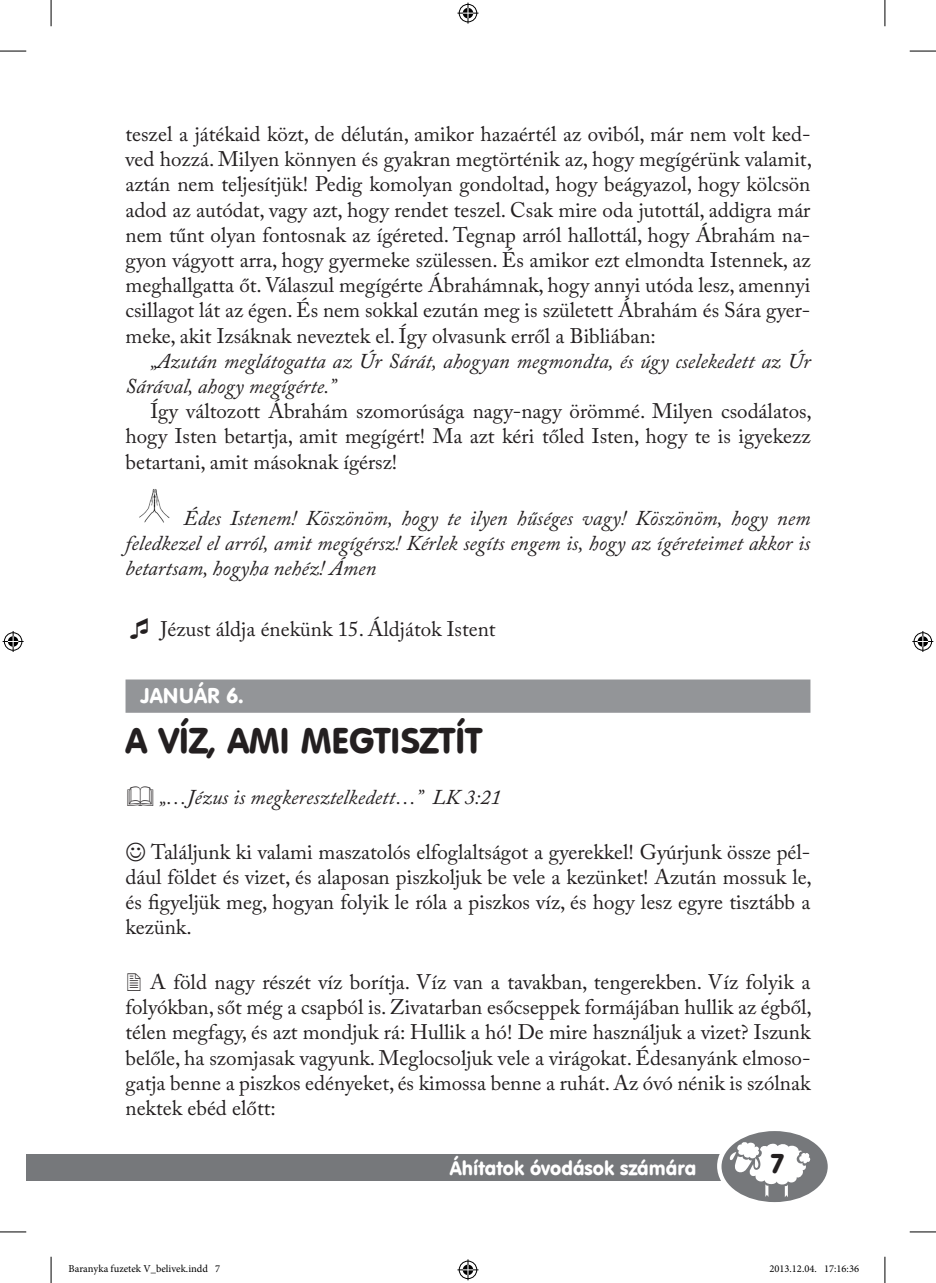
<style>
.page{position:relative;width:936px;height:1283px;background:#fff}
.page>*{position:absolute;margin:0;border:0;box-sizing:border-box;transform-origin:0 0}
.t1{font:35px "Hu Vagou Hu";color:#231f20}
.t2{font:26.6px "Hu Vagou Hu";color:#231f20}
.t3{font:21px/25.2px "Adobe Caslon Pro";color:#231f20;text-align:justify}
.t4{font:italic 21px/25.2px "Adobe Caslon Pro";color:#231f20}
.t5{font:21px "Hu Vagou Hu";color:#fff}
.t6{font:19.25px "Hu Vagou Hu";color:#fff}
.t7{font:10.5px "Minion Pro";color:#000}
</style>
<div class="page">
<div style="left:26px;top:1154px;width:789px;height:27px;background:#76787b"></div>
<div style="left:717px;top:1125px;width:115px;height:82px;background:#fff;border-radius:50%"></div>
<svg style="left:721px;top:1131px;width:106px;height:71px"></svg>
<div style="left:125px;top:679px;width:685px;height:34px;background:#939598"></div>
<img style="left:139px;top:489px;width:31px;height:34px">
<svg style="left:0;top:51px;width:26px;height:1px"></svg>
<svg style="left:909px;top:51px;width:26px;height:1px"></svg>
<svg style="left:0;top:1231px;width:26px;height:1px"></svg>
<svg style="left:909px;top:1231px;width:26px;height:1px"></svg>
<svg style="left:51px;top:0;width:1px;height:26px"></svg>
<svg style="left:51px;top:1256px;width:1px;height:27px"></svg>
<svg style="left:884px;top:0;width:1px;height:26px"></svg>
<svg style="left:884px;top:1256px;width:1px;height:27px"></svg>
<svg style="left:457px;top:3px;width:21px;height:21px"></svg>
<svg style="left:457px;top:1259px;width:21px;height:21px"></svg>
<svg style="left:3px;top:631px;width:21px;height:21px"></svg>
<svg style="left:912px;top:631px;width:21px;height:21px"></svg>
<p class="t3" style="left:125px;top:121px;width:688px">teszel a játékaid közt, de délután, amikor hazaértél az oviból, már nem volt ked&shy;ved hozzá. Milyen könnyen és gyakran megtörténik az, hogy megígérünk valamit, aztán nem teljesítjük! Pedig komolyan gondoltad, hogy beágyazol, hogy kölcsön adod az autódat, vagy azt, hogy rendet teszel. Csak mire oda jutottál, addigra már nem tűnt olyan fontosnak az ígéreted. Tegnap arról hallottál, hogy Ábrahám na&shy;gyon vágyott arra, hogy gyermeke szülessen. És amikor ezt elmondta Istennek, az meghallgatta őt. Válaszul megígérte Ábrahámnak, hogy annyi utóda lesz, amennyi csillagot lát az égen. És nem sokkal ezután meg is született Ábrahám és Sára gyer&shy;meke, akit Izsáknak neveztek el. Így olvasunk erről a Bibliában:</p>
<p class="t4" style="left:125px;top:348px;width:686px;text-indent:25px">„Azután meglátogatta az Úr Sárát, ahogyan megmondta, és úgy cselekedett az Úr<br>Sárával, ahogy megígérte.”</p>
<p class="t3" style="left:125px;top:398px;width:688px;text-indent:25px">Így változott Ábrahám szomorúsága nagy-nagy örömmé. Milyen csodálatos, hogy Isten betartja, amit megígért! Ma azt kéri tőled Isten, hogy te is igyekezz betartani, amit másoknak ígérsz!</p>
<p class="t4" style="left:125px;top:505px;width:686px;text-align:justify;text-indent:58px">Édes Istenem! Köszönöm, hogy te ilyen hűséges vagy! Köszönöm, hogy nem feledkezel el arról, amit megígérsz! Kérlek segíts engem is, hogy az ígéreteimet akkor is betartsam, hogyha nehéz! Ámen</p>
<p class="t3" style="left:161px;top:616px;width:336px">Jézust áldja énekünk 15. Áldjátok Istent</p>
<p class="t5" style="left:140px;top:682px;width:104px">JANUÁR 6.</p>
<h1 class="t1" style="left:125px;top:718px;width:358px">A VÍZ, AMI MEGTISZTÍT</h1>
<p class="t4" style="left:159px;top:784px;width:343px">„…Jézus is megkeresztelkedett…” LK 3:21</p>
<p class="t3" style="left:125px;top:839px;width:688px;text-indent:26px">Találjunk ki valami maszatolós elfoglaltságot a gyerekkel! Gyúrjunk össze pél&shy;dául földet és vizet, és alaposan piszkoljuk be vele a kezünket! Azután mossuk le, és figyeljük meg, hogyan folyik le róla a piszkos víz, és hogy lesz egyre tisztább a kezünk.</p>
<p class="t3" style="left:125px;top:969px;width:687px;text-indent:25px">A föld nagy részét víz borítja. Víz van a tavakban, tengerekben. Víz folyik a folyókban, sőt még a csapból is. Zivatarban esőcseppek formájában hullik az égből, télen megfagy, és azt mondjuk rá: Hullik a hó! De mire használjuk a vizet? Iszunk belőle, ha szomjasak vagyunk. Meglocsoljuk vele a virágokat. Édesanyánk elmoso&shy;gatja benne a piszkos edényeket, és kimossa benne a ruhát. Az óvó nénik is szólnak nektek ebéd előtt:</p>
<p class="t6" style="left:450px;top:1155px;width:248px">ÁHÍTATOK ÓVODÁSOK SZÁMÁRA</p>
<p class="t2" style="left:771px;top:1147px;width:14px">7</p>
<p class="t7" style="left:69px;top:1262px;width:153px">Baranyka fuzetek V_belivek.indd 7</p>
<p class="t7" style="left:769px;top:1262px;width:91px">2013.12.04. 17:16:36</p>
</div>
